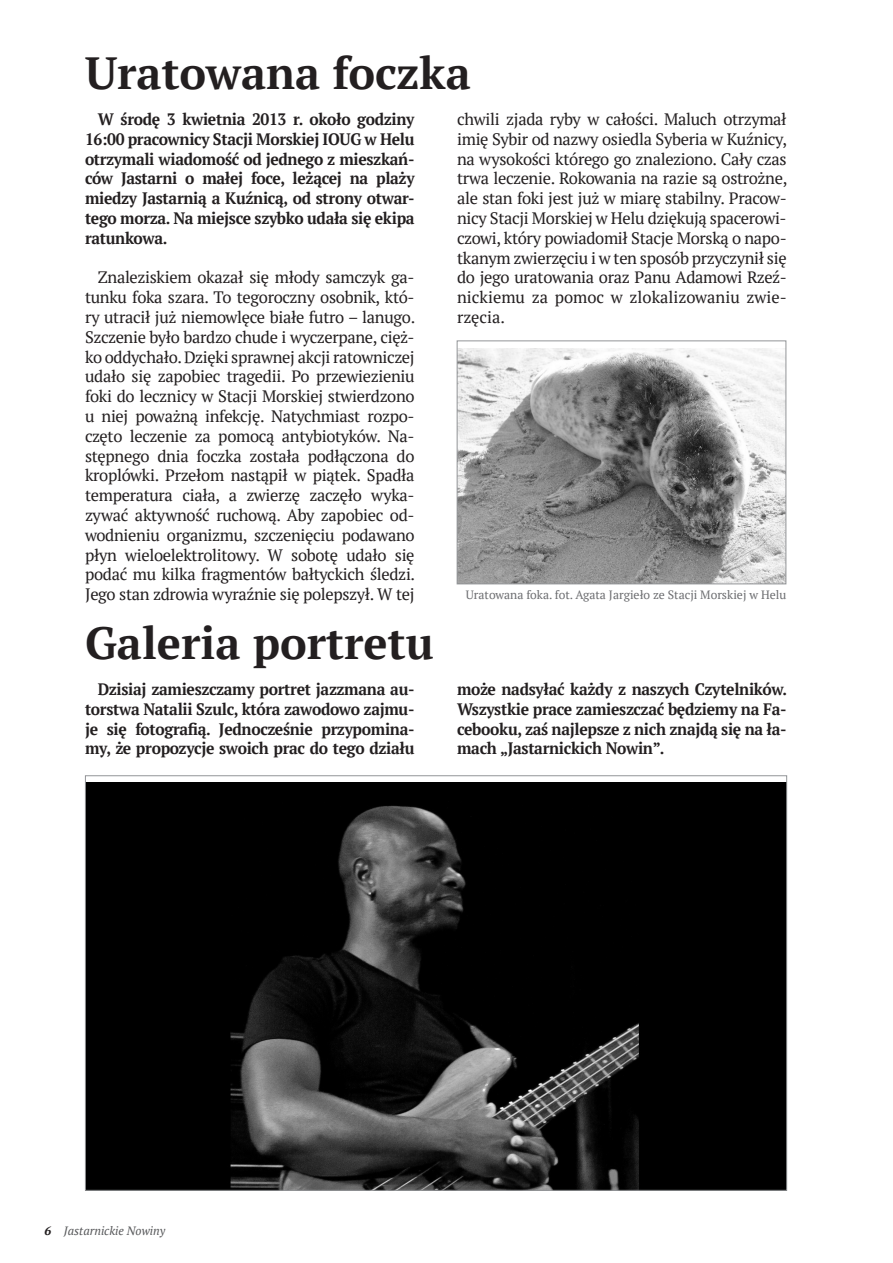
<style>
.page{position:relative;width:893px;height:1263px;background:#fff}
.page>*{position:absolute;margin:0;border:0;box-sizing:border-box;transform-origin:0 0}
.t1{font:700 45px "PT Serif";color:#231f20}
.t2{font:16.5px/19.8px "PT Serif";letter-spacing:-.02em;color:#231f20;text-align:justify}
.t3{font:700 16.5px/19.8px "PT Serif";letter-spacing:-.02em;color:#231f20;text-align:justify;scale:.95 1}
.t4{font:12px "PT Serif";color:#6c6d70}
.t5{font:italic 12px "PT Serif";color:#57585a}
.s1{font-weight:700;color:#231f20}
</style>
<div class="page">
<img style="left:459px;top:348px;width:325px;height:234px">
<div style="left:457px;top:340px;width:329px;height:244px;border:1px solid #939598"></div>
<img style="left:87px;top:782px;width:698px;height:407px">
<h1 class="t1" style="left:85px;top:43px;width:387px">Uratowana foczka</h1>
<p class="t3" style="left:85px;top:109px;width:348px;text-indent:13px">W środę 3 kwietnia 2013 r. około godziny 16:00 pracownicy Stacji Morskiej IOUG w Helu otrzymali wiadomość od jednego z mieszkań&shy;ców Jastarni o małej foce, leżącej na plaży miedzy Jastarnią a Kuźnicą, od strony otwar&shy;tego morza. Na miejsce szybko udała się ekipa ratunkowa.</p>
<p class="t2" style="left:85px;top:267px;width:332px;text-indent:13px">Znaleziskiem okazał się młody samczyk ga&shy;tunku foka szara. To tegoroczny osobnik, któ&shy;ry utracił już niemowlęce białe futro – lanugo.<br>Szczenie było bardzo chude i wyczerpane, cięż&shy;ko oddychało. Dzięki sprawnej akcji ratowniczej udało się zapobiec tragedii. Po przewiezieniu foki do lecznicy w Stacji Morskiej stwierdzono u niej poważną infekcję. Natychmiast rozpo&shy;częto leczenie za pomocą antybiotyków. Na&shy;stępnego dnia foczka została podłączona do kroplówki. Przełom nastąpił w piątek. Spadła temperatura ciała, a zwierzę zaczęło wyka&shy;zywać aktywność ruchową. Aby zapobiec od&shy;wodnieniu organizmu, szczenięciu podawano płyn wieloelektrolitowy. W sobotę udało się podać mu kilka fragmentów bałtyckich śledzi.<br>Jego stan zdrowia wyraźnie się polepszył. W tej</p>
<h1 class="t1" style="left:85px;top:613px;width:350px">Galeria portretu</h1>
<p class="t3" style="left:85px;top:679px;width:348px;text-indent:13px">Dzisiaj zamieszczamy portret jazzmana au&shy;torstwa Natalii Szulc, która zawodowo zajmu&shy;je się fotografią. Jednocześnie przypomina&shy;my, że propozycje swoich prac do tego działu</p>
<p class="t2" style="left:457px;top:109px;width:332px">chwili zjada ryby w całości. Maluch otrzymał imię Sybir od nazwy osiedla Syberia w Kuźnicy, na wysokości którego go znaleziono. Cały czas trwa leczenie. Rokowania na razie są ostrożne, ale stan foki jest już w miarę stabilny. Pracow&shy;nicy Stacji Morskiej w Helu dziękują spacerowi&shy;czowi, który powiadomił Stacje Morską o napo&shy;tkanym zwierzęciu i w ten sposób przyczynił się do jego uratowania oraz Panu Adamowi Rzeź&shy;nickiemu za pomoc w zlokalizowaniu zwie&shy;rzęcia.</p>
<p class="t4" style="left:466px;top:587px;width:322px">Uratowana foka. fot. Agata Jargieło ze Stacji Morskiej w Helu</p>
<p class="t3" style="left:457px;top:679px;width:349px">może nadsyłać każdy z naszych Czytelników.<br>Wszystkie prace zamieszczać będziemy na Fa&shy;cebooku, zaś najlepsze z nich znajdą się na ła&shy;mach „Jastarnickich Nowin”.</p>
<p class="t5" style="left:45px;top:1223px;width:122px"><span class="s1">6</span> Jastarnickie Nowiny</p>
</div>
